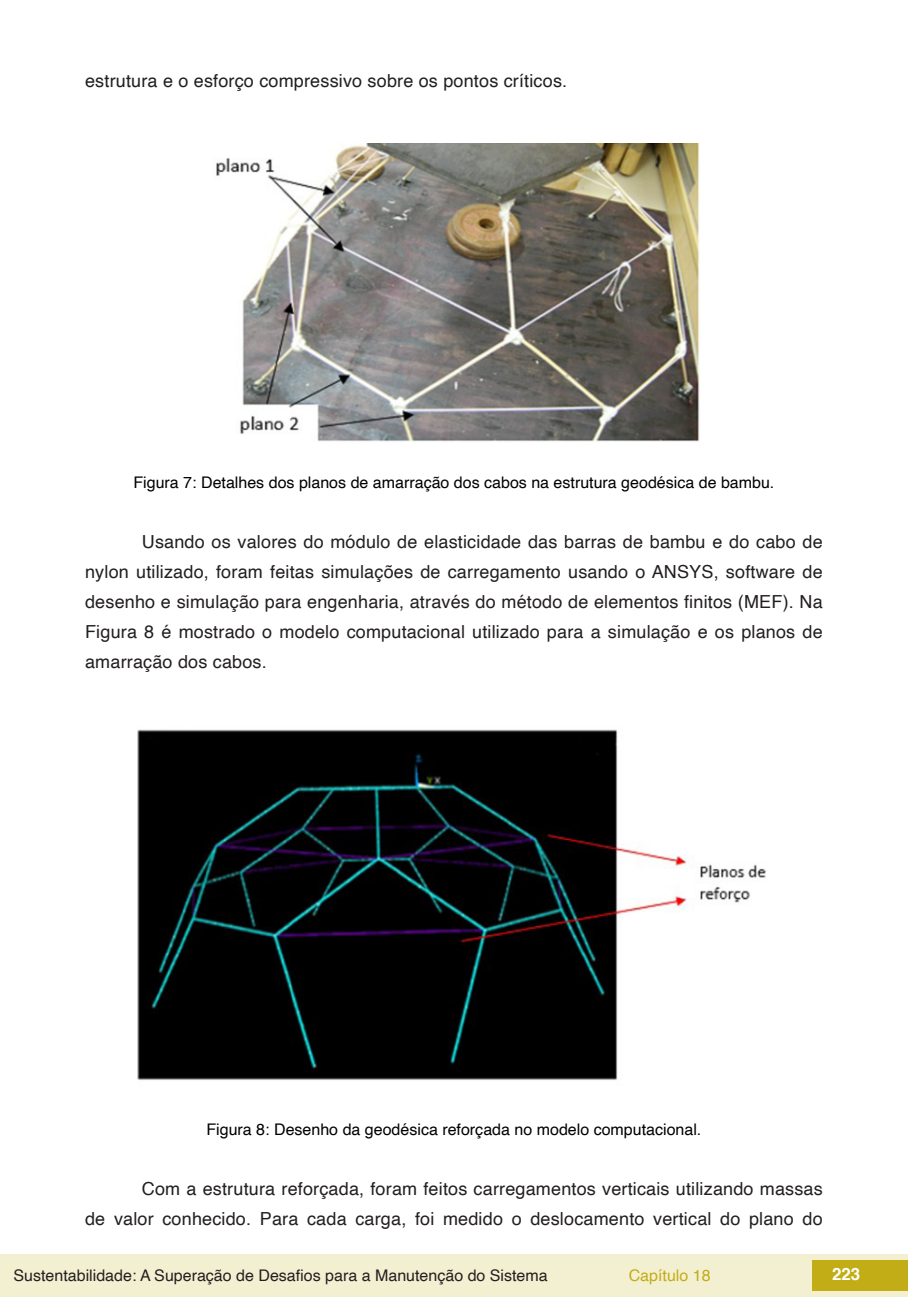
<style>
.page{position:relative;width:908px;height:1304px;background:#fff}
.page>*{position:absolute;margin:0;border:0;box-sizing:border-box;transform-origin:0 0}
.txt{font:18px/30px "Helvetica";letter-spacing:.01em;color:#231f20;text-align:justify}
.t1{font:700 16.8px "Helvetica";color:#fff}
.info_tab_graf_imag{font:16px "Helvetica";color:#000}
.t2{font:16px "Helvetica";color:#231f20}
.t3{font:16px "Helvetica";color:#c3ad17}
</style>
<div class="page">
<div style="left:0;top:1254px;width:906px;height:43px;background:#f3efd1"></div>
<div style="left:812px;top:1261px;width:95px;height:30px;background:#c3ad17"></div>
<img style="left:216px;top:144px;width:484px;height:298px">
<img style="left:137px;top:729px;width:629px;height:351px">
<p class="txt" style="left:85px;top:66px;width:483px">estrutura e o esforço compressivo sobre os pontos críticos.</p>
<p class="info_tab_graf_imag" style="left:133px;top:470px;width:642px">Figura 7: Detalhes dos planos de amarração dos cabos na estrutura geodésica de bambu.</p>
<p class="txt" style="left:85px;top:527px;width:738px;text-indent:57px">Usando os valores do módulo de elasticidade das barras de bambu e do cabo de nylon utilizado, foram feitas simulações de carregamento usando o ANSYS, software de desenho e simulação para engenharia, através do método de elementos finitos (MEF). Na Figura 8 é mostrado o modelo computacional utilizado para a simulação e os planos de amarração dos cabos.</p>
<p class="info_tab_graf_imag" style="left:206px;top:1117px;width:496px">Figura 8: Desenho da geodésica reforçada no modelo computacional.</p>
<p class="txt" style="left:85px;top:1174px;width:738px;text-align:right">Com a estrutura reforçada, foram feitos carregamentos verticais utilizando massas<br>de valor conhecido. Para cada carga, foi medido o deslocamento vertical do plano do</p>
<p class="t2" style="left:14px;top:1263px;width:535px">Sustentabilidade: A Superação de Desafios para a Manutenção do Sistema</p>
<p class="t3" style="left:628px;top:1263px;width:83px">Capítulo 18</p>
<p class="t1" style="left:831px;top:1261px;width:30px">223</p>
</div>
